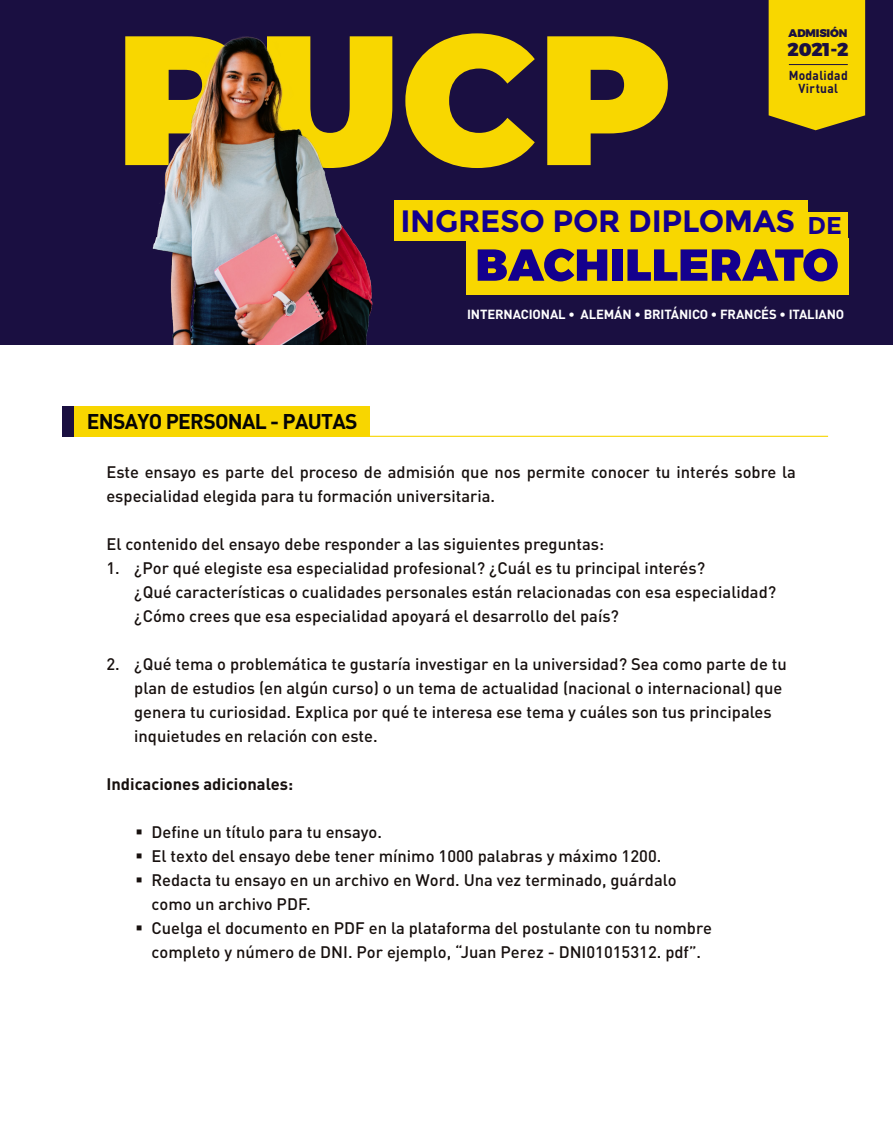
<style>
.page{position:relative;width:893px;height:1133px;background:#fff}
.page>*{position:absolute;margin:0;border:0;box-sizing:border-box;transform-origin:0 0}
.t1{font:700 30.9px "Montserrat";letter-spacing:-.01em;color:#14008e}
.t2{font:700 21px "DINOT";letter-spacing:-.035em;color:#050404}
.t3{font:900 18.45px "Montserrat";color:#1a1040}
.t4{font:500 16.5px/24px "DINOT";color:#17100e}
.t5{font:700 16.5px "DINOT";color:#17100e}
.t6{font:700 13.05px "DINOT";letter-spacing:-.01em;color:#fff}
.t7{font:700 12.9px/12.6px "DINOT";letter-spacing:.025em;color:#1a1040;text-align:center;scale:.94 1}
.t8{font:900 11.1px "Montserrat";letter-spacing:-.01em;color:#1a1040}
.s1{font-size:24.3px}
</style>
<div class="page">
<div style="left:74px;top:406px;width:296px;height:31px;background:#f8d600"></div>
<hr style="left:181px;top:435px;width:647px;height:2px;background:#f8d600">
<div style="left:62px;top:406px;width:12px;height:31px;background:#1a0f41"></div>
<div style="left:0;top:0;width:893px;height:344px;background:#1a0f41"></div>
<div style="left:394px;top:200px;width:414px;height:41px;background:#f8d700"></div>
<div style="left:802px;top:212px;width:46px;height:29px;background:#f8d700"></div>
<div style="left:466px;top:238px;width:382px;height:56px;background:#f8d700"></div>
<svg style="left:478px;top:249px;width:129px;height:32px"></svg>
<div style="left:612px;top:249px;width:11px;height:32px;background:#14008e"></div>
<svg style="left:627px;top:249px;width:211px;height:32px"></svg>
<div style="left:769px;top:0;width:96px;height:130px;background:#f8d700"></div>
<hr style="left:789px;top:64px;width:59px;height:1px;background:#1a1040">
<div style="left:125px;top:36px;width:22px;height:129px;background:#f8d700"></div>
<svg style="left:387px;top:36px;width:5px;height:100px"></svg>
<svg style="left:547px;top:36px;width:121px;height:129px"></svg>
<svg style="left:405px;top:33px;width:130px;height:135px"></svg>
<img style="left:147px;top:36px;width:240px;height:308px">
<p class="t8" style="left:789px;top:24px;width:60px">ADMISIÓN</p>
<p class="t3" style="left:787px;top:35px;width:63px">2021-2</p>
<p class="t7" style="left:789px;top:69px;width:64px">Modalidad<br>Virtual</p>
<h1 class="t1" style="left:400px;top:202px;width:443px">INGRESO POR DIPLOMAS <span class="s1">DE</span></h1>
<p class="t2" style="left:87px;top:407px;width:272px">ENSAYO PERSONAL - PAUTAS</p>
<p class="t6" style="left:467px;top:305px;width:379px">INTERNACIONAL • ALEMÁN • BRITÁNICO • FRANCÉS • ITALIANO</p>
<p class="t4" style="left:106px;top:459px;width:691px">Este ensayo es parte del proceso de admisión que nos permite conocer tu interés sobre la especialidad elegida para tu formación universitaria.</p>
<p class="t4" style="left:106px;top:531px;width:499px">El contenido del ensayo debe responder a las siguientes preguntas:</p>
<p class="t4" style="left:134px;top:555px;width:643px;text-indent:-28px">1. ¿Por qué elegiste esa especialidad profesional? ¿Cuál es tu principal interés?<br>¿Qué características o cualidades personales están relacionadas con esa especialidad? ¿Cómo crees que esa especialidad apoyará el desarrollo del país?</p>
<p class="t4" style="left:134px;top:651px;width:654px;text-indent:-28px">2. ¿Qué tema o problemática te gustaría investigar en la universidad? Sea como parte de tu plan de estudios (en algún curso) o un tema de actualidad (nacional o internacional) que genera tu curiosidad. Explica por qué te interesa ese tema y cuáles son tus principales inquietudes en relación con este.</p>
<p class="t5" style="left:106px;top:773px;width:188px">Indicaciones adicionales:</p>
<p class="t4" style="left:135px;top:819px;width:248px">▪ Define un título para tu ensayo.</p>
<p class="t4" style="left:135px;top:843px;width:527px">▪ El texto del ensayo debe tener mínimo 1000 palabras y máximo 1200.</p>
<p class="t4" style="left:151px;top:867px;width:527px;text-indent:-16px">▪ Redacta tu ensayo en un archivo en Word. Una vez terminado, guárdalo como un archivo PDF.</p>
<p class="t4" style="left:135px;top:915px;width:578px;text-align:center">▪ Cuelga el documento en PDF en la plataforma del postulante con tu nombre completo y número de DNI. Por ejemplo, “Juan Perez - DNI01015312. pdf”.</p>
</div>
